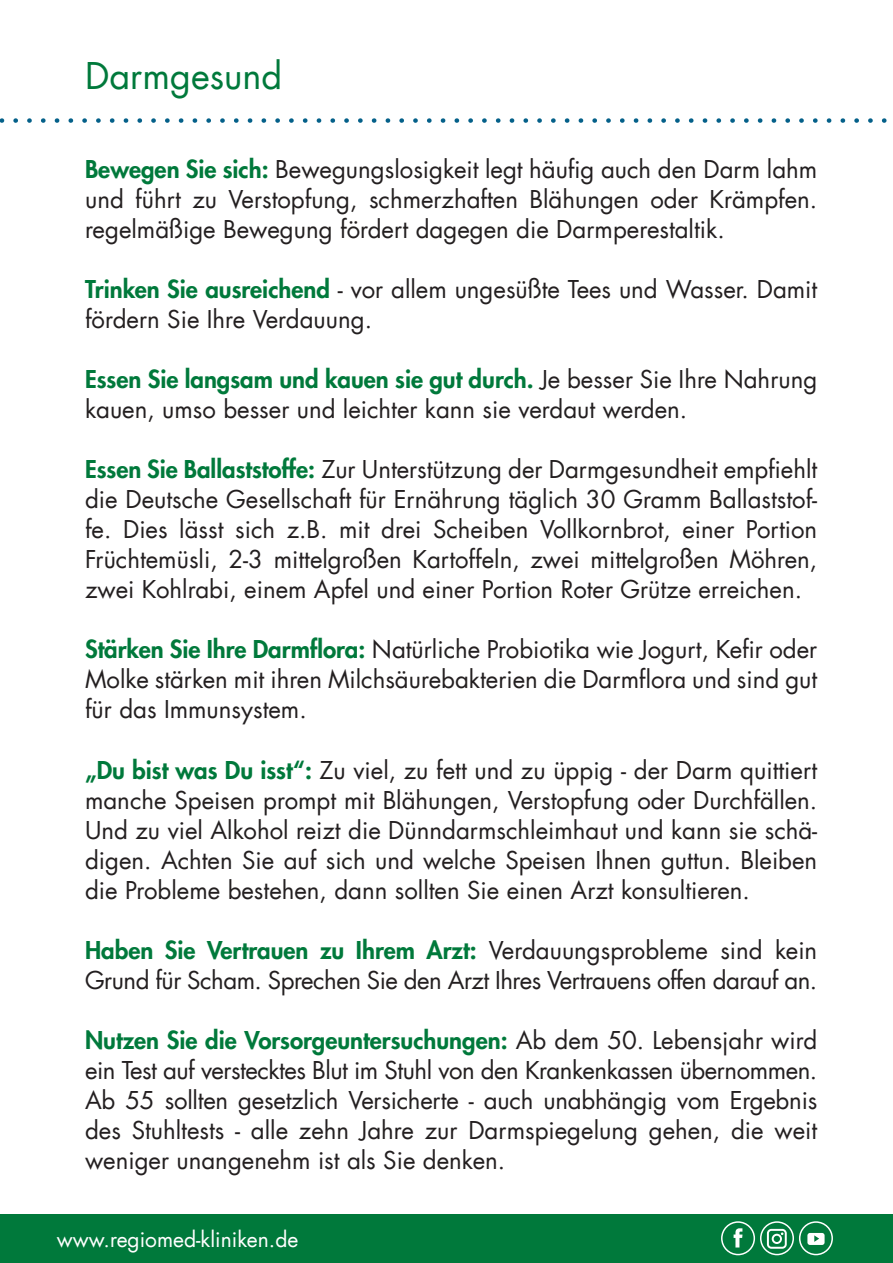
<style>
.page{position:relative;width:893px;height:1263px;background:#fff}
.page>*{position:absolute;margin:0;border:0;box-sizing:border-box;transform-origin:0 0}
.t1{font:36px "Futura Com";color:#00793b}
.t2{font:24px/30px "Futura Com";color:#231f20;text-align:justify}
.t3{font:24px/30px "Futura Com";letter-spacing:-.02em;color:#231f20}
.t4{font:21px "Futura Com";color:#fff}
.s1{font-weight:800;color:#00793b}
</style>
<div class="page">
<svg style="left:0;top:118px;width:887px;height:5px"></svg>
<div style="left:0;top:1214px;width:893px;height:49px;background:#00793b"></div>
<div style="left:721px;top:1221px;width:34px;height:34px;border:2px solid #fff;border-radius:50%"></div>
<svg style="left:734px;top:1228px;width:8px;height:19px"></svg>
<div style="left:760px;top:1221px;width:34px;height:34px;border:2px solid #fff;border-radius:50%"></div>
<svg style="left:767px;top:1229px;width:20px;height:20px"></svg>
<div style="left:799px;top:1221px;width:34px;height:34px;border:2px solid #fff;border-radius:50%"></div>
<svg style="left:807px;top:1233px;width:18px;height:12px"></svg>
<h1 class="t1" style="left:85px;top:51px;width:199px">Darmgesund</h1>
<p class="t2" style="left:85px;top:154px;width:734px"><span class="s1">Bewegen Sie sich:</span> Bewegungslosigkeit legt häufig auch den Darm lahm und führt zu Verstopfung, schmerzhaften Blähungen oder Krämpfen. regelmäßige Bewegung fördert dagegen die Darmperestaltik.</p>
<p class="t2" style="left:85px;top:274px;width:734px"><span class="s1">Trinken Sie ausreichend</span> - vor allem ungesüßte Tees und Wasser. Damit fördern Sie Ihre Verdauung.</p>
<p class="t2" style="left:85px;top:364px;width:734px"><span class="s1">Essen Sie langsam und kauen sie gut durch.</span> Je besser Sie Ihre Nahrung kauen, umso besser und leichter kann sie verdaut werden.</p>
<p class="t2" style="left:85px;top:454px;width:734px"><span class="s1">Essen Sie Ballaststoffe:</span> Zur Unterstützung der Darmgesundheit empfiehlt die Deutsche Gesellschaft für Ernährung täglich 30 Gramm Ballaststof&shy;fe. Dies lässt sich z.B. mit drei Scheiben Vollkornbrot, einer Portion Früchtemüsli, 2-3 mittelgroßen Kartoffeln, zwei mittelgroßen Möhren, zwei Kohlrabi, einem Apfel und einer Portion Roter Grütze erreichen.</p>
<p class="t2" style="left:85px;top:634px;width:734px"><span class="s1">Stärken Sie Ihre Darmflora:</span> Natürliche Probiotika wie Jogurt, Kefir oder Molke stärken mit ihren Milchsäurebakterien die Darmflora und sind gut für das Immunsystem.</p>
<p class="t2" style="left:85px;top:754px;width:734px"><span class="s1">„Du bist was Du isst“:</span> Zu viel, zu fett und zu üppig - der Darm quittiert manche Speisen prompt mit Blähungen, Verstopfung oder Durchfällen.<br>Und zu viel Alkohol reizt die Dünndarmschleimhaut und kann sie schä&shy;digen. Achten Sie auf sich und welche Speisen Ihnen guttun. Bleiben die Probleme bestehen, dann sollten Sie einen Arzt konsultieren.</p>
<p class="t3" style="left:85px;top:934px;width:734px"><span class="s1">Haben Sie Vertrauen zu Ihrem Arzt:</span> Verdauungsprobleme sind kein<br>Grund für Scham. Sprechen Sie den Arzt Ihres Vertrauens offen darauf an.</p>
<p class="t2" style="left:85px;top:1024px;width:734px"><span class="s1">Nutzen Sie die Vorsorgeuntersuchungen:</span> Ab dem 50. Lebensjahr wird ein Test auf verstecktes Blut im Stuhl von den Krankenkassen übernommen.<br>Ab 55 sollten gesetzlich Versicherte - auch unabhängig vom Ergebnis des Stuhltests - alle zehn Jahre zur Darmspiegelung gehen, die weit weniger unangenehm ist als Sie denken.</p>
<p class="t4" style="left:57px;top:1225px;width:243px">www.regiomed-kliniken.de</p>
</div>
